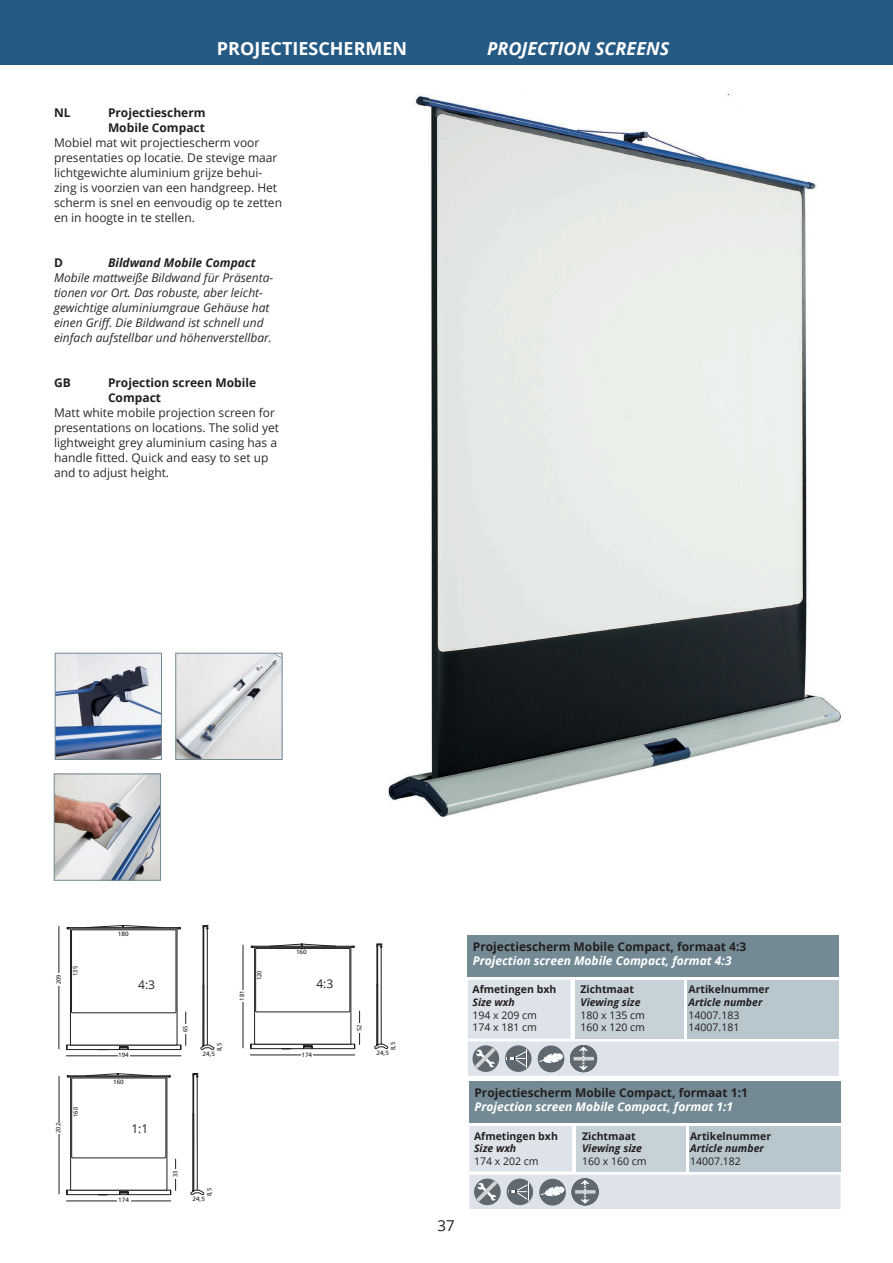
<style>
.page{position:relative;width:893px;height:1263px;background:#fff}
.page>*{position:absolute;margin:0;border:0;box-sizing:border-box;transform-origin:0 0}
.t1{font:700 18px "Open Sans";color:#fff}
.t2{font:italic 700 18px "Open Sans";color:#fff}
.t3{font:15px "Open Sans";color:#231f20}
.Body_recht{font:12px/15px "Open Sans";color:#2b292a}
.Body_italic{font:italic 12px/15px "Open Sans";color:#2b292a}
.t4{font:700 12px "Open Sans";color:#231f20}
.t5{font:italic 700 12px "Open Sans";color:#fff}
.t6{font:italic 700 12px "Open Sans";color:#231f20}
.t7{font:12px "Open Sans";color:#231f20}
.t8{font:10.5px "Open Sans";color:#231f20}
.t9{font:700 10.5px "Open Sans";color:#231f20}
.t10{font:italic 700 10.5px "Open Sans";color:#231f20}
.t11{font:6.15px "Frutiger";color:#231f20;scale:.95 1}
.t12{font:6.15px "Frutiger";color:#231f20;scale:1.05 1}
</style>
<div class="page">
<div style="left:689px;top:1126px;width:151px;height:46px;background:#b8c6ce"></div>
<div style="left:687px;top:980px;width:152px;height:59px;background:#b8c6ce"></div>
<div style="left:0;top:0;width:893px;height:64px;background:#255a84"></div>
<img style="left:56px;top:776px;width:103px;height:102px">
<div style="left:54px;top:774px;width:107px;height:106px;border:1px solid #738a95"></div>
<img style="left:388px;top:94px;width:454px;height:724px">
<img style="left:57px;top:655px;width:103px;height:103px">
<div style="left:55px;top:653px;width:107px;height:107px;border:1px solid #738a95"></div>
<img style="left:178px;top:655px;width:102px;height:103px">
<div style="left:176px;top:653px;width:106px;height:107px;border:1px solid #738a95"></div>
<div style="left:575px;top:980px;width:109px;height:59px;background:#c6d1d8"></div>
<div style="left:468px;top:980px;width:102px;height:59px;background:#dde3e8"></div>
<div style="left:468px;top:935px;width:371px;height:42px;background:#738a95"></div>
<div style="left:577px;top:1126px;width:109px;height:45px;background:#c6d1d8"></div>
<div style="left:469px;top:1126px;width:103px;height:45px;background:#dde3e8"></div>
<div style="left:469px;top:1081px;width:371px;height:42px;background:#738a95"></div>
<div style="left:203px;top:927px;width:1px;height:59px;border:1px solid #231f20"></div>
<div style="left:203px;top:985px;width:1px;height:61px;border:1px solid #231f20"></div>
<svg style="left:201px;top:1045px;width:13px;height:5px"></svg>
<hr style="left:207px;top:929px;width:1px;height:116px;background:#231f20">
<svg style="left:203px;top:925px;width:5px;height:4px"></svg>
<svg style="left:66px;top:925px;width:121px;height:125px"></svg>
<div style="left:70px;top:929px;width:107px;height:116px;background:#fff"></div>
<div style="left:70px;top:929px;width:107px;height:116px;border:1px solid #231f20"></div>
<div style="left:71px;top:930px;width:105px;height:83px;border:1px solid #231f20"></div>
<hr style="left:66px;top:1055px;width:115px;height:1px;background:#231f20">
<div style="left:118px;top:1052px;width:12px;height:7px;background:#fff"></div>
<hr style="left:59px;top:926px;width:1px;height:123px;background:#231f20">
<hr style="left:57px;top:973px;width:4px;height:12px;background:#fff">
<div style="left:377px;top:946px;width:1px;height:39px;border:1px solid #231f20"></div>
<div style="left:377px;top:984px;width:1px;height:61px;background:#fff;border:1px solid #231f20"></div>
<svg style="left:374px;top:1044px;width:14px;height:5px"></svg>
<hr style="left:381px;top:947px;width:1px;height:97px;background:#231f20">
<svg style="left:376px;top:944px;width:6px;height:4px"></svg>
<svg style="left:251px;top:944px;width:110px;height:105px"></svg>
<div style="left:255px;top:947px;width:96px;height:97px;background:#fff"></div>
<div style="left:254px;top:947px;width:97px;height:97px;border:1px solid #231f20"></div>
<div style="left:255px;top:948px;width:95px;height:64px;border:1px solid #231f20"></div>
<hr style="left:250px;top:1055px;width:105px;height:1px;background:#231f20">
<div style="left:301px;top:1052px;width:12px;height:6px;background:#fff"></div>
<hr style="left:243px;top:945px;width:1px;height:103px;background:#231f20">
<hr style="left:241px;top:990px;width:4px;height:12px;background:#fff">
<div style="left:193px;top:1076px;width:1px;height:39px;border:1px solid #231f20"></div>
<div style="left:193px;top:1114px;width:1px;height:77px;border:1px solid #231f20"></div>
<svg style="left:190px;top:1190px;width:14px;height:5px"></svg>
<hr style="left:197px;top:1077px;width:1px;height:113px;background:#231f20">
<svg style="left:193px;top:1073px;width:5px;height:4px"></svg>
<svg style="left:67px;top:1073px;width:110px;height:122px"></svg>
<div style="left:70px;top:1077px;width:97px;height:113px;background:#fff;border:1px solid #231f20"></div>
<div style="left:72px;top:1078px;width:94px;height:80px;border:1px solid #231f20"></div>
<hr style="left:66px;top:1201px;width:105px;height:1px;background:#231f20">
<div style="left:117px;top:1198px;width:14px;height:6px;background:#fff"></div>
<hr style="left:59px;top:1076px;width:1px;height:118px;background:#231f20">
<hr style="left:57px;top:1123px;width:4px;height:11px;background:#fff">
<div style="left:469px;top:1175px;width:371px;height:34px;background:#dde3e8"></div>
<svg style="left:474px;top:1178px;width:27px;height:27px"></svg>
<svg style="left:476px;top:1181px;width:21px;height:21px"></svg>
<div style="left:507px;top:1178px;width:26px;height:27px;background:#5f696f;border-radius:50%"></div>
<svg style="left:508px;top:1183px;width:21px;height:18px"></svg>
<div style="left:571px;top:1178px;width:28px;height:27px;background:#5f696f;border-radius:50%"></div>
<svg style="left:575px;top:1190px;width:21px;height:4px"></svg>
<svg style="left:580px;top:1180px;width:10px;height:23px"></svg>
<div style="left:539px;top:1179px;width:27px;height:26px;background:#5f696f;border-radius:50%"></div>
<svg style="left:540px;top:1186px;width:24px;height:10px"></svg>
<div style="left:468px;top:1041px;width:371px;height:35px;background:#dde3e8"></div>
<svg style="left:472px;top:1045px;width:27px;height:27px"></svg>
<svg style="left:475px;top:1048px;width:21px;height:20px"></svg>
<svg style="left:505px;top:1045px;width:27px;height:27px"></svg>
<svg style="left:507px;top:1050px;width:20px;height:18px"></svg>
<div style="left:570px;top:1045px;width:27px;height:27px;background:#5f696f;border-radius:50%"></div>
<hr style="left:573px;top:1057px;width:21px;height:3px;background:#d1d2d4">
<svg style="left:579px;top:1047px;width:9px;height:23px"></svg>
<div style="left:538px;top:1045px;width:26px;height:27px;background:#5f696f;border-radius:50%"></div>
<svg style="left:539px;top:1053px;width:24px;height:10px"></svg>
<p class="t1" style="left:217px;top:36px;width:192px">PROJECTIESCHERMEN</p>
<p class="t2" style="left:487px;top:36px;width:184px">PROJECTION SCREENS</p>
<p class="t4" style="left:54px;top:104px;width:18px">NL</p>
<p class="t4" style="left:108px;top:104px;width:99px">Projectiescherm</p>
<p class="t4" style="left:108px;top:119px;width:98px">Mobile Compact</p>
<p class="Body_recht" style="left:54px;top:134px;width:230px">Mobiel mat wit projectiescherm voor presentaties op locatie. De stevige maar lichtgewichte aluminium grijze behui&shy;zing is voorzien van een handgreep. Het scherm is snel en eenvoudig op te zetten en in hoogte in te stellen.</p>
<p class="t4" style="left:54px;top:254px;width:10px">D</p>
<p class="t6" style="left:108px;top:254px;width:149px">Bildwand Mobile Compact</p>
<p class="Body_italic" style="left:54px;top:269px;width:221px">Mobile mattweiße Bildwand für Präsenta&shy;tionen vor Ort. Das robuste, aber leicht&shy;gewichtige aluminiumgraue Gehäuse hat einen Griff. Die Bildwand ist schnell und einfach aufstellbar und höhenverstellbar.</p>
<p class="t4" style="left:54px;top:374px;width:18px">GB</p>
<p class="t4" style="left:108px;top:374px;width:150px">Projection screen Mobile</p>
<p class="t4" style="left:108px;top:389px;width:55px">Compact</p>
<p class="Body_recht" style="left:54px;top:404px;width:227px">Matt white mobile projection screen for presentations on locations. The solid yet lightweight grey aluminium casing has a handle fitted. Quick and easy to set up and to adjust height.</p>
<p class="t11" style="left:55px;top:984px;width:12px;rotate:-90deg">209</p>
<p class="t11" style="left:72px;top:976px;width:12px;rotate:-90deg">135</p>
<p class="t11" style="left:55px;top:1133px;width:12px;rotate:-90deg">202</p>
<p class="t11" style="left:72px;top:1117px;width:12px;rotate:-90deg">160</p>
<p class="t12" style="left:118px;top:930px;width:12px">180</p>
<p class="t12" style="left:296px;top:949px;width:12px">160</p>
<p class="t11" style="left:256px;top:980px;width:12px;rotate:-90deg">120</p>
<p class="t7" style="left:138px;top:976px;width:18px">4:3</p>
<p class="t7" style="left:316px;top:975px;width:18px">4:3</p>
<p class="t11" style="left:238px;top:1000px;width:12px;rotate:-90deg">181</p>
<p class="t12" style="left:118px;top:1051px;width:12px">194</p>
<p class="t12" style="left:113px;top:1078px;width:12px">160</p>
<p class="t11" style="left:182px;top:1032px;width:8px;rotate:-90deg">65</p>
<p class="t11" style="left:216px;top:1051px;width:10px;rotate:-90deg">8,5</p>
<p class="t12" style="left:203px;top:1050px;width:13px">24,5</p>
<p class="t12" style="left:301px;top:1051px;width:12px">174</p>
<p class="t7" style="left:131px;top:1121px;width:18px">1:1</p>
<p class="t12" style="left:118px;top:1196px;width:12px">174</p>
<p class="t11" style="left:172px;top:1177px;width:8px;rotate:-90deg">33</p>
<p class="t11" style="left:206px;top:1196px;width:10px;rotate:-90deg">8,5</p>
<p class="t12" style="left:192px;top:1195px;width:13px">24,5</p>
<p class="t11" style="left:356px;top:1031px;width:8px;rotate:-90deg">52</p>
<p class="t11" style="left:390px;top:1050px;width:10px;rotate:-90deg">8,5</p>
<p class="t12" style="left:376px;top:1049px;width:13px">24,5</p>
<p class="t4" style="left:473px;top:938px;width:275px">Projectiescherm Mobile Compact, formaat 4:3</p>
<p class="t5" style="left:473px;top:952px;width:260px">Projection screen Mobile Compact, format 4:3</p>
<p class="t9" style="left:472px;top:982px;width:85px">Afmetingen bxh</p>
<p class="t9" style="left:580px;top:982px;width:55px">Zichtmaat</p>
<p class="t9" style="left:688px;top:982px;width:83px">Artikelnummer</p>
<p class="t10" style="left:472px;top:995px;width:44px">Size wxh</p>
<p class="t10" style="left:580px;top:995px;width:62px">Viewing size</p>
<p class="t10" style="left:688px;top:995px;width:75px">Article number</p>
<p class="t8" style="left:472px;top:1007px;width:66px">194 x 209 cm</p>
<p class="t8" style="left:580px;top:1007px;width:66px">180 x 135 cm</p>
<p class="t8" style="left:688px;top:1007px;width:52px">14007.183</p>
<p class="t8" style="left:472px;top:1020px;width:66px">174 x 181 cm</p>
<p class="t8" style="left:580px;top:1020px;width:66px">160 x 120 cm</p>
<p class="t8" style="left:688px;top:1020px;width:52px">14007.181</p>
<p class="t4" style="left:474px;top:1084px;width:275px">Projectiescherm Mobile Compact, formaat 1:1</p>
<p class="t5" style="left:474px;top:1098px;width:260px">Projection screen Mobile Compact, format 1:1</p>
<p class="t9" style="left:474px;top:1128px;width:85px">Afmetingen bxh</p>
<p class="t9" style="left:582px;top:1128px;width:55px">Zichtmaat</p>
<p class="t9" style="left:690px;top:1128px;width:83px">Artikelnummer</p>
<p class="t10" style="left:474px;top:1141px;width:44px">Size wxh</p>
<p class="t10" style="left:582px;top:1141px;width:62px">Viewing size</p>
<p class="t10" style="left:690px;top:1141px;width:75px">Article number</p>
<p class="t8" style="left:474px;top:1154px;width:66px">174 x 202 cm</p>
<p class="t8" style="left:582px;top:1154px;width:66px">160 x 160 cm</p>
<p class="t8" style="left:690px;top:1154px;width:52px">14007.182</p>
<p class="t3" style="left:438px;top:1215px;width:19px">37</p>
</div>
